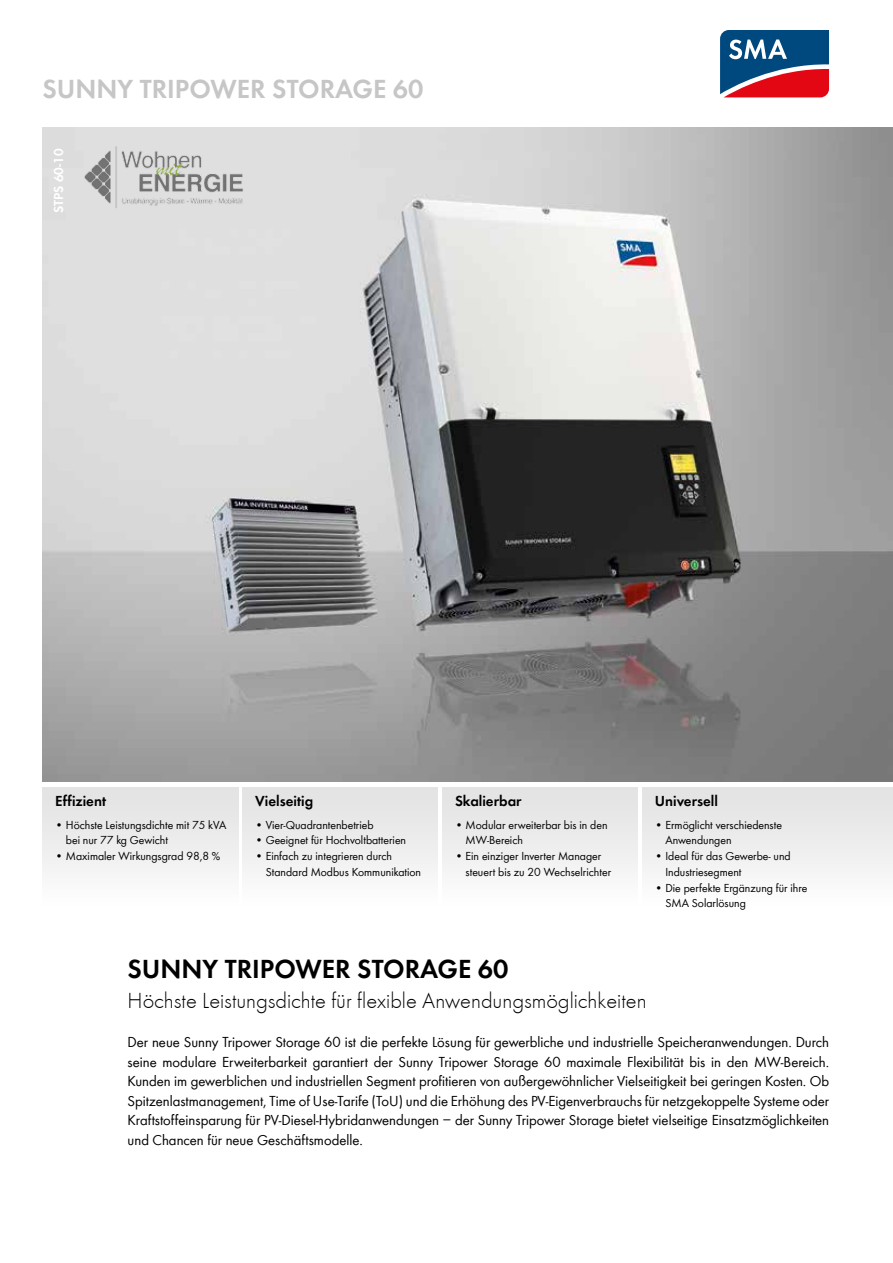
<style>
.page{position:relative;width:893px;height:1263px;background:#fff}
.page>*{position:absolute;margin:0;border:0;box-sizing:border-box;transform-origin:0 0}
.t1{font:600 27px "SMA Futura Global";color:#000}
.t2{font:600 27px "SMA Futura Global";color:#c6c6c6}
.t3{font:300 22.5px "SMA Futura Global";color:#000}
.t4{font:15px/19.5px "SMA Futura Global";color:#000;text-align:justify}
.t5{font:600 15px "SMA Futura Global";color:#000}
.t6{font:600 13.5px "SMA Futura Global";color:#fff}
.t7{font:12px/15.8px "SMA Futura Global";color:#000}
</style>
<div class="page">
<img style="left:43px;top:128px;width:850px;height:654px">
<div style="left:43px;top:787px;width:195px;height:119px;background:linear-gradient(to bottom,#e1e1e1,#fdfdfd)"></div>
<div style="left:242px;top:787px;width:196px;height:119px;background:linear-gradient(to bottom,#e1e1e1,#fdfdfd)"></div>
<div style="left:442px;top:787px;width:196px;height:119px;background:linear-gradient(to bottom,#e1e1e1,#fdfdfd)"></div>
<div style="left:642px;top:787px;width:251px;height:119px;background:linear-gradient(to bottom,#e1e1e1,#fdfdfd)"></div>
<svg style="left:720px;top:30px;width:110px;height:68px;background:#655376"></svg>
<img style="left:80px;top:145px;width:168px;height:64px">
<h1 class="t2" style="left:43px;top:73px;width:383px">SUNNY TRIPOWER STORAGE 60</h1>
<p class="t6" style="left:51px;top:213px;width:66px;rotate:-90deg">STPS 60-10</p>
<p class="t5" style="left:55px;top:792px;width:52px">Effizient</p>
<p class="t7" style="left:66px;top:816px;width:162px;text-indent:-11px">• Höchste Leistungsdichte mit 75 kVA bei nur 77 kg Gewicht</p>
<p class="t7" style="left:55px;top:848px;width:167px">• Maximaler Wirkungsgrad 98,8 %</p>
<p class="t5" style="left:255px;top:792px;width:60px">Vielseitig</p>
<p class="t7" style="left:255px;top:816px;width:120px">• Vier-Quadrantenbetrieb</p>
<p class="t7" style="left:255px;top:832px;width:153px">• Geeignet für Hochvoltbatterien</p>
<p class="t7" style="left:266px;top:848px;width:157px;text-indent:-11px">• Einfach zu integrieren durch<br>Standard Modbus Kommunikation</p>
<p class="t5" style="left:455px;top:792px;width:68px">Skalierbar</p>
<p class="t7" style="left:466px;top:816px;width:143px;text-indent:-11px">• Modular erweiterbar bis in den<br>MW-Bereich</p>
<p class="t7" style="left:466px;top:848px;width:147px;text-indent:-11px">• Ein einziger Inverter Manager steuert bis zu 20 Wechselrichter</p>
<p class="t5" style="left:655px;top:792px;width:65px">Universell</p>
<p class="t7" style="left:665px;top:816px;width:118px;text-indent:-11px">• Ermöglicht verschiedenste<br>Anwendungen</p>
<p class="t7" style="left:665px;top:848px;width:127px;text-indent:-11px">• Ideal für das Gewerbe- und<br>Industriesegment</p>
<p class="t7" style="left:665px;top:879px;width:143px;text-indent:-11px">• Die perfekte Ergänzung für ihre<br>SMA Solarlösung</p>
<h1 class="t1" style="left:128px;top:953px;width:383px">SUNNY TRIPOWER STORAGE 60</h1>
<h2 class="t3" style="left:128px;top:987px;width:520px">Höchste Leistungsdichte für flexible Anwendungsmöglichkeiten</h2>
<p class="t4" style="left:128px;top:1032px;width:703px">Der neue Sunny Tripower Storage 60 ist die perfekte Lösung für gewerbliche und industrielle Speicheranwendungen. Durch seine modulare Erweiterbarkeit garantiert der Sunny Tripower Storage 60 maximale Flexibilität bis in den MW-Bereich.<br>Kunden im gewerblichen und industriellen Segment profitieren von außergewöhnlicher Vielseitigkeit bei geringen Kosten. Ob Spitzenlastmanagement, Time of Use-Tarife (ToU) und die Erhöhung des PV-Eigenverbrauchs für netzgekoppelte Systeme oder Kraftstoffeinsparung für PV-Diesel-Hybridanwendungen − der Sunny Tripower Storage bietet vielseitige Einsatzmöglichkeiten und Chancen für neue Geschäftsmodelle.</p>
</div>
